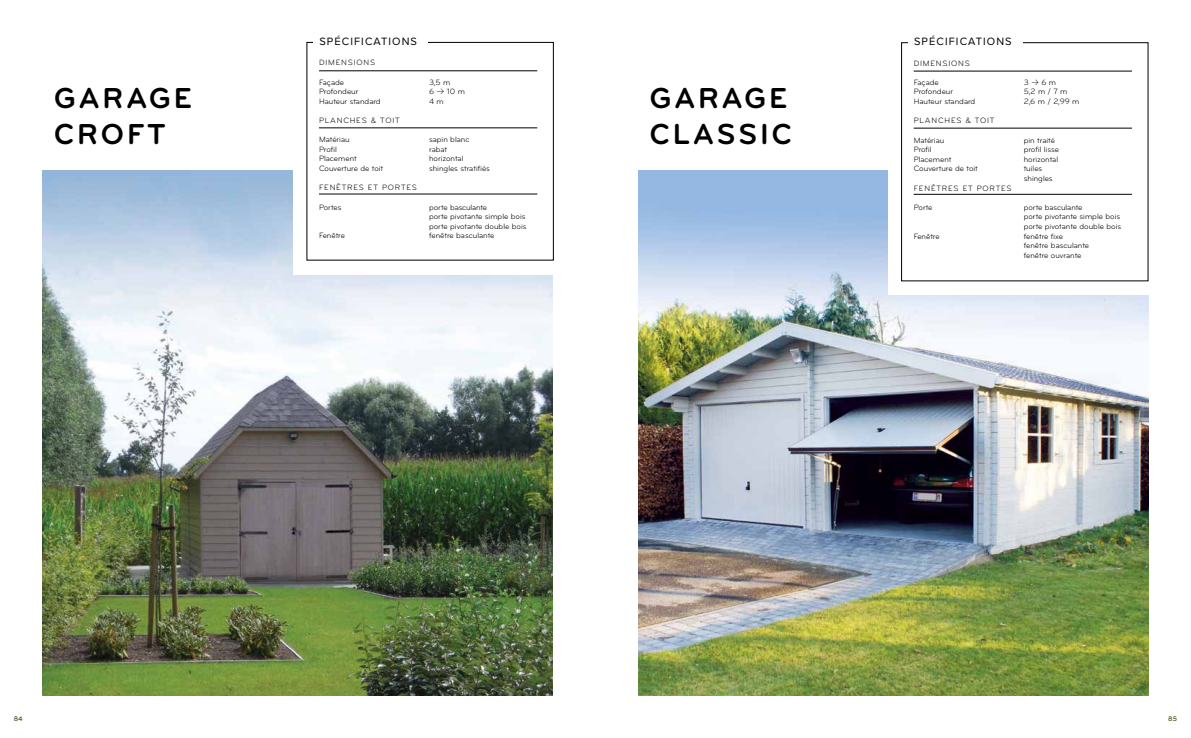
<style>
.page{position:relative;width:1191px;height:738px;background:#fff}
.page>*{position:absolute;margin:0;border:0;box-sizing:border-box;transform-origin:0 0}
.t1{font:700 30px/36px "Bryant Pro";letter-spacing:.1em;color:#000}
.t2{font:11px "Proxima Nova";letter-spacing:.1em;color:#000}
.t3{font:8px/9.6px "Bryant Pro";color:#000}
.t4{font:8px "Bryant Pro";letter-spacing:.1em;color:#000}
.t5{font:700 7px "Bryant Pro";color:#4f6526}
</style>
<div class="page">
<img style="left:43px;top:170px;width:510px;height:524px">
<div style="left:638px;top:170px;width:510px;height:525px;background:#94b8e1"></div>
<img style="left:638px;top:223px;width:510px;height:472px">
<div style="left:293px;top:0;width:285px;height:274px;background:#fff"></div>
<div style="left:888px;top:13px;width:286px;height:281px;background:#fff"></div>
<hr style="left:319px;top:128px;width:218px;height:1px;background:#000">
<hr style="left:913px;top:128px;width:219px;height:1px;background:#000">
<hr style="left:319px;top:194px;width:218px;height:1px;background:#000">
<hr style="left:913px;top:194px;width:219px;height:1px;background:#000">
<hr style="left:319px;top:71px;width:218px;height:1px;background:#000">
<hr style="left:913px;top:71px;width:219px;height:1px;background:#000">
<h2 class="t2" style="left:319px;top:33px;width:99px">SPÉCIFICATIONS</h2>
<h2 class="t2" style="left:914px;top:33px;width:99px">SPÉCIFICATIONS</h2>
<p class="t4" style="left:319px;top:58px;width:58px">DIMENSIONS</p>
<p class="t3" style="left:319px;top:77px;width:27px">Façade</p>
<p class="t3" style="left:429px;top:77px;width:23px">3,5 m</p>
<p class="t3" style="left:319px;top:87px;width:41px">Profondeur</p>
<p class="t3" style="left:429px;top:87px;width:37px">6 b 10 m</p>
<p class="t3" style="left:319px;top:96px;width:63px">Hauteur standard</p>
<p class="t3" style="left:429px;top:96px;width:16px">4 m</p>
<p class="t4" style="left:319px;top:115px;width:82px">PLANCHES &amp; TOIT</p>
<p class="t3" style="left:319px;top:135px;width:32px">Matériau</p>
<p class="t3" style="left:429px;top:135px;width:42px">sapin blanc</p>
<p class="t3" style="left:319px;top:144px;width:19px">Profil</p>
<p class="t3" style="left:429px;top:144px;width:20px">rabat</p>
<p class="t3" style="left:319px;top:154px;width:39px">Placement</p>
<p class="t3" style="left:429px;top:154px;width:36px">horizontal</p>
<p class="t3" style="left:319px;top:163px;width:66px">Couverture de toit</p>
<p class="t3" style="left:429px;top:163px;width:62px">shingles stratifiés</p>
<p class="t4" style="left:319px;top:183px;width:99px">FENÊTRES ET PORTES</p>
<p class="t3" style="left:319px;top:202px;width:24px">Portes</p>
<p class="t3" style="left:429px;top:202px;width:99px">porte basculante<br>porte pivotante simple bois porte pivotante double bois</p>
<p class="t3" style="left:319px;top:231px;width:28px">Fenêtre</p>
<p class="t3" style="left:429px;top:231px;width:67px">fenêtre basculante</p>
<h1 class="t1" style="left:54px;top:80px;width:139px">GARAGE<br>CROFT</h1>
<h1 class="t1" style="left:650px;top:80px;width:144px">GARAGE<br>CLASSIC</h1>
<p class="t4" style="left:913px;top:58px;width:58px">DIMENSIONS</p>
<p class="t3" style="left:913px;top:77px;width:27px">Façade</p>
<p class="t3" style="left:1023px;top:77px;width:34px">3 b 6 m</p>
<p class="t3" style="left:913px;top:87px;width:41px">Profondeur</p>
<p class="t3" style="left:1023px;top:87px;width:45px">5,2 m / 7 m</p>
<p class="t3" style="left:913px;top:97px;width:63px">Hauteur standard</p>
<p class="t3" style="left:1023px;top:97px;width:57px">2,6 m / 2,99 m</p>
<p class="t4" style="left:913px;top:116px;width:82px">PLANCHES &amp; TOIT</p>
<p class="t3" style="left:913px;top:135px;width:32px">Matériau</p>
<p class="t3" style="left:1023px;top:135px;width:33px">pin traité</p>
<p class="t3" style="left:913px;top:145px;width:19px">Profil</p>
<p class="t3" style="left:1023px;top:145px;width:37px">profil lisse</p>
<p class="t3" style="left:913px;top:154px;width:39px">Placement</p>
<p class="t3" style="left:1023px;top:154px;width:36px">horizontal</p>
<p class="t3" style="left:913px;top:164px;width:66px">Couverture de toit</p>
<p class="t3" style="left:1023px;top:164px;width:30px">tuiles shingles</p>
<p class="t4" style="left:913px;top:183px;width:99px">FENÊTRES ET PORTES</p>
<p class="t3" style="left:913px;top:202px;width:20px">Porte</p>
<p class="t3" style="left:1023px;top:202px;width:99px">porte basculante<br>porte pivotante simple bois porte pivotante double bois</p>
<p class="t3" style="left:913px;top:231px;width:28px">Fenêtre</p>
<p class="t3" style="left:1023px;top:231px;width:67px">fenêtre fixe fenêtre basculante fenêtre ouvrante</p>
<p class="t5" style="left:14px;top:713px;width:10px">84</p>
<p class="t5" style="left:1168px;top:713px;width:10px">85</p>
</div>
